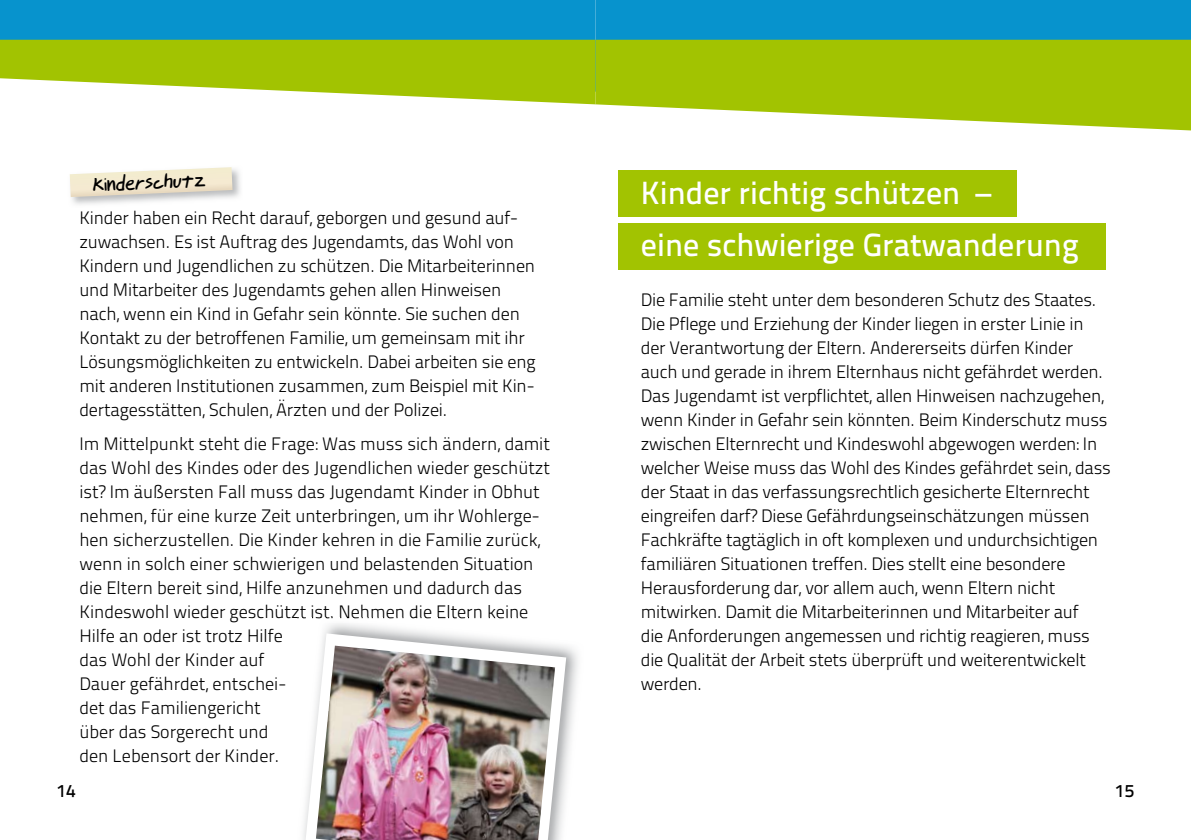
<style>
.page{position:relative;width:1191px;height:840px;background:#fff}
.page>*{position:absolute;margin:0;border:0;box-sizing:border-box;transform-origin:0 0}
.t1{font:32px/52px "Titillium Text 22 L 600 wt";color:#fff}
.t2{font:24px "Johnny Mac Scrawl BRK";color:#000}
.t3{font:18px/24px "Titillium Text 22 L 250 wt";letter-spacing:-.01em;color:#000}
.t4{font:18px "Titillium Text 22 L 600 wt";color:#000}
</style>
<div class="page">
<div style="left:0;top:0;width:595px;height:40px;background:#0793cd"></div>
<svg style="left:0;top:40px;width:595px;height:64px"></svg>
<div style="left:595px;top:0;width:596px;height:40px;background:#0793cd"></div>
<svg style="left:595px;top:40px;width:596px;height:90px;background:#aecb24"></svg>
<div style="left:618px;top:170px;width:399px;height:47px;background:#a2c301"></div>
<div style="left:618px;top:223px;width:488px;height:47px;background:#a2c301"></div>
<img style="left:298px;top:617px;width:230px;height:5px">
<svg style="left:306px;top:633px;width:260px;height:206px"></svg>
<img style="left:316px;top:645px;width:239px;height:194px">
<img style="left:69px;top:169px;width:171px;height:36px">
<svg style="left:70px;top:167px;width:162px;height:30px;background:#eee7d3"></svg>
<h2 class="t2" style="left:92px;top:171px;width:114px;rotate:-2deg">Kinderschutz</h2>
<p class="t3" style="left:79px;top:204px;width:458px">Kinder haben ein Recht darauf, geborgen und gesund auf&shy;zuwachsen. Es ist Auftrag des Jugendamts, das Wohl von Kindern und Jugendlichen zu schützen. Die Mitarbeiterinnen und Mitarbeiter des Jugendamts gehen allen Hinweisen nach, wenn ein Kind in Gefahr sein könnte. Sie suchen den Kontakt zu der betroffenen Familie, um gemeinsam mit ihr Lösungsmöglichkeiten zu entwickeln. Dabei arbeiten sie eng mit anderen Institutionen zusammen, zum Beispiel mit Kin&shy;dertagesstätten, Schulen, Ärzten und der Polizei.</p>
<p class="t3" style="left:79px;top:430px;width:472px">Im Mittelpunkt steht die Frage: Was muss sich ändern, damit das Wohl des Kindes oder des Jugendlichen wieder geschützt ist? Im äußersten Fall muss das Jugendamt Kinder in Obhut nehmen, für eine kurze Zeit unterbringen, um ihr Wohlerge&shy;hen sicherzustellen. Die Kinder kehren in die Familie zurück, wenn in solch einer schwierigen und belastenden Situation die Eltern bereit sind, Hilfe anzunehmen und dadurch das Kindeswohl wieder geschützt ist. Nehmen die Eltern keine Hilfe an oder ist trotz Hilfe<br>das Wohl der Kinder auf<br>Dauer gefährdet, entschei-<br>det das Familiengericht<br>über das Sorgerecht und<br>den Lebensort der Kinder.</p>
<h1 class="t1" style="left:641px;top:165px;width:439px">Kinder richtig schützen –<br>eine schwierige Gratwanderung</h1>
<p class="t3" style="left:641px;top:286px;width:471px">Die Familie steht unter dem besonderen Schutz des Staates.<br>Die Pflege und Erziehung der Kinder liegen in erster Linie in der Verantwortung der Eltern. Andererseits dürfen Kinder auch und gerade in ihrem Elternhaus nicht gefährdet werden.<br>Das Jugendamt ist verpflichtet, allen Hinweisen nachzugehen, wenn Kinder in Gefahr sein könnten. Beim Kinderschutz muss zwischen Elternrecht und Kindeswohl abgewogen werden: In welcher Weise muss das Wohl des Kindes gefährdet sein, dass der Staat in das verfassungsrechtlich gesicherte Elternrecht eingreifen darf? Diese Gefährdungseinschätzungen müssen Fachkräfte tagtäglich in oft komplexen und undurchsichtigen familiären Situationen treffen. Dies stellt eine besondere Herausforderung dar, vor allem auch, wenn Eltern nicht mitwirken. Damit die Mitarbeiterinnen und Mitarbeiter auf<br>die Anforderungen angemessen und richtig reagieren, muss die Qualität der Arbeit stets überprüft und weiterentwickelt werden.</p>
<p class="t4" style="left:57px;top:776px;width:21px">14</p>
<p class="t4" style="left:1115px;top:776px;width:21px">15</p>
</div>
